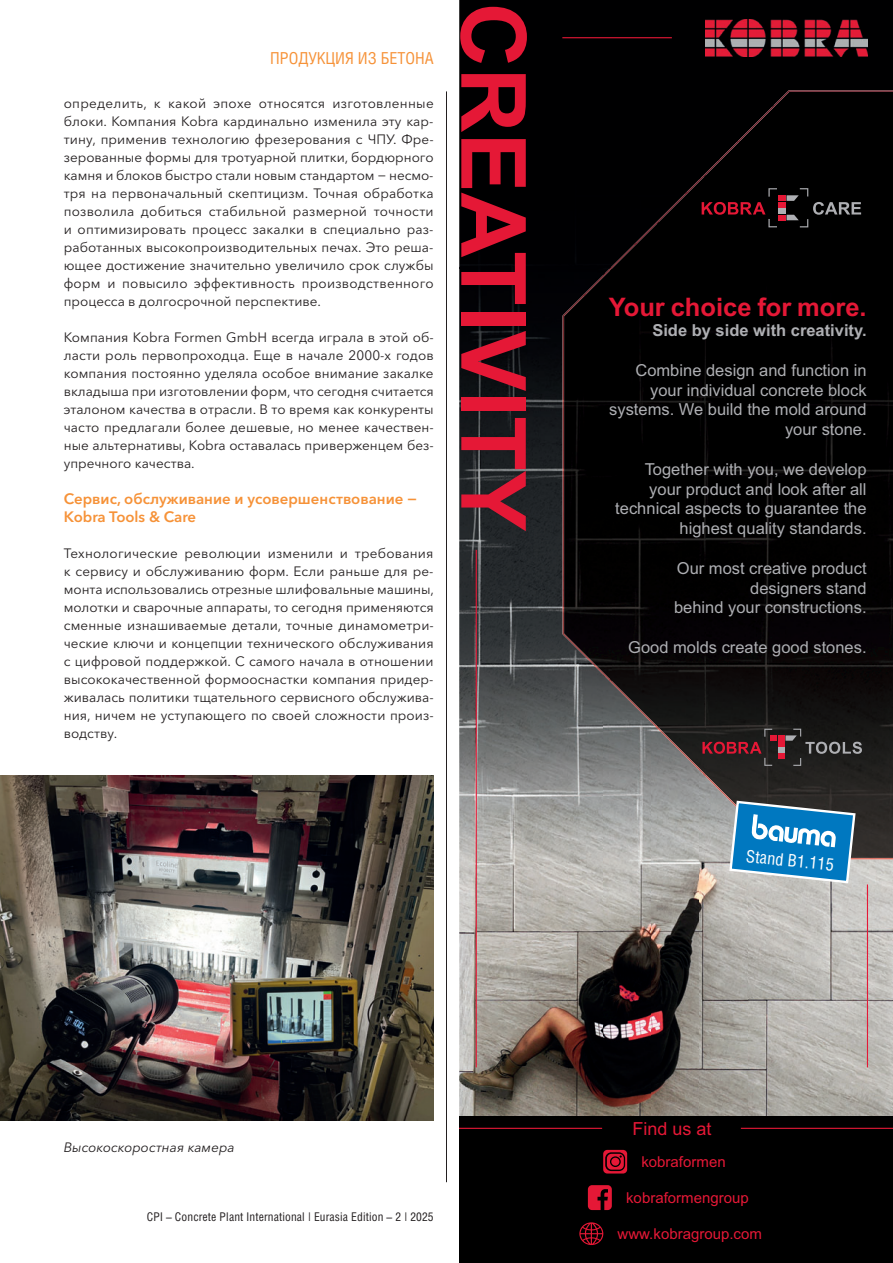
<style>
.page{position:relative;width:893px;height:1263px;background:#fff}
.page>*{position:absolute;margin:0;border:0;box-sizing:border-box;transform-origin:0 0}
.t1{font:700 90px "Arial";color:#e51836}
.t2{font:700 25.5px "Arial";color:#e51836}
.t3{font:18px "Arial";color:#e51836}
.t4{font:17.25px "Helios Cond";color:#fff}
.t5{font:16.5px/19.8px "Arial";color:#aeafb3;text-align:right}
.t6{font:700 16.5px "Arial";color:#aeafb3}
.t7{font:16.5px "Helios Cond";color:#f69238}
.t8{font:600 15px/18px "Avenir Next Cyr";color:#f69238}
.t9{font:15px "Arial";color:#e51836}
.t10{font:13.5px/18px "Avenir Next Cyr";color:#231f20;text-align:justify}
.t11{font:italic 13.5px "Avenir Next Cyr";color:#231f20}
.t12{font:12px "Helios Cond";letter-spacing:.01em;color:#231f20}
</style>
<div class="page">
<hr style="left:446px;top:91px;width:1px;height:1091px;background:#231f20">
<img style="left:0;top:776px;width:434px;height:344px">
<div style="left:459px;top:0;width:241px;height:268px;background:#000001"></div>
<div style="left:700px;top:0;width:193px;height:106px;background:#000001"></div>
<img style="left:700px;top:106px;width:4px;height:35px">
<img style="left:459px;top:268px;width:144px;height:848px">
<img style="left:603px;top:706px;width:49px;height:410px">
<img style="left:652px;top:757px;width:48px;height:359px">
<img style="left:700px;top:808px;width:48px;height:308px">
<img style="left:748px;top:859px;width:145px;height:257px">
<img style="left:705px;top:19px;width:162px;height:37px">
<div style="left:459px;top:1116px;width:434px;height:146px;background:#000"></div>
<hr style="left:459px;top:1128px;width:143px;height:1px;background:#e51836">
<hr style="left:741px;top:1128px;width:152px;height:1px;background:#e51836">
<svg style="left:579px;top:1222px;width:24px;height:23px"></svg>
<img style="left:705px;top:142px;width:188px;height:666px">
<img style="left:658px;top:245px;width:47px;height:460px">
<div style="left:611px;top:245px;width:47px;height:460px;background:#000"></div>
<div style="left:704px;top:90px;width:189px;height:52px;background:#000"></div>
<div style="left:656px;top:141px;width:96px;height:51px;background:#000001"></div>
<div style="left:609px;top:192px;width:96px;height:53px;background:#000001"></div>
<div style="left:563px;top:244px;width:94px;height:52px;background:#000002"></div>
<img style="left:563px;top:295px;width:47px;height:411px">
<img style="left:609px;top:654px;width:48px;height:103px">
<img style="left:656px;top:705px;width:49px;height:103px">
<img style="left:704px;top:766px;width:48px;height:93px">
<div style="left:857px;top:808px;width:36px;height:51px;background:#312d2b"></div>
<hr style="left:562px;top:37px;width:110px;height:1px;background:#e51836">
<hr style="left:867px;top:884px;width:1px;height:183px;background:#e51836">
<hr style="left:476px;top:550px;width:1px;height:517px;background:#e51836">
<svg style="left:702px;top:729px;width:70px;height:37px;background:#3b1f22"></svg>
<svg style="left:778px;top:729px;width:84px;height:37px;background:#362d2e"></svg>
<div style="left:770px;top:735px;width:7px;height:6px;background:#e51836"></div>
<svg style="left:702px;top:188px;width:75px;height:39px;background:#200509"></svg>
<div style="left:778px;top:195px;width:8px;height:6px;background:#e51836"></div>
<div style="left:778px;top:202px;width:8px;height:5px;background:#e51836"></div>
<div style="left:778px;top:208px;width:8px;height:6px;background:#aeafb3"></div>
<div style="left:778px;top:215px;width:8px;height:5px;background:#e51836"></div>
<svg style="left:786px;top:188px;width:75px;height:39px;background:#19191a"></svg>
<svg style="left:588px;top:1185px;width:24px;height:25px"></svg>
<svg style="left:603px;top:1150px;width:24px;height:23px"></svg>
<svg style="left:728px;top:799px;width:129px;height:86px;background:#478eb9"></svg>
<p class="t7" style="left:270px;top:49px;width:165px">ПРОДУКЦИЯ ИЗ БЕТОНА</p>
<p class="t10" style="left:64px;top:96px;width:371px">определить, к какой эпохе относятся изготовленные блоки. Компания Kobra кардинально изменила эту кар&shy;тину, применив технологию фрезерования с ЧПУ. Фре&shy;зерованные формы для тротуарной плитки, бордюрного камня и блоков быстро стали новым стандартом − несмо&shy;тря на первоначальный скептицизм. Точная обработка позволила добиться стабильной размерной точности и оптимизировать процесс закалки в специально раз&shy;работанных высокопроизводительных печах. Это реша&shy;ющее достижение значительно увеличило срок службы форм и повысило эффективность производственного процесса в долгосрочной перспективе.</p>
<p class="t10" style="left:64px;top:329px;width:372px">Компания Kobra Formen GmbH всегда играла в этой об&shy;ласти роль первопроходца. Еще в начале 2000-х годов компания постоянно уделяла особое внимание закалке вкладыша при изготовлении форм, что сегодня считается эталоном качества в отрасли. В то время как конкуренты часто предлагали более дешевые, но менее качествен&shy;ные альтернативы, Kobra оставалась приверженцем без&shy;упречного качества.</p>
<p class="t8" style="left:64px;top:491px;width:355px">Сервис, обслуживание и усовершенствование −<br>Kobra Tools &amp; Care</p>
<p class="t10" style="left:64px;top:546px;width:372px">Технологические революции изменили и требования к сервису и обслуживанию форм. Если раньше для ре&shy;монта использовались отрезные шлифовальные машины, молотки и сварочные аппараты, то сегодня применяются сменные изнашиваемые детали, точные динамометри&shy;ческие ключи и концепции технического обслуживания с цифровой поддержкой. С самого начала в отношении высококачественной формооснастки компания придер&shy;живалась политики тщательного сервисного обслужива&shy;ния, ничем не уступающего по своей сложности произ&shy;водству.</p>
<h1 class="t1" style="left:526px;top:3px;width:530px;rotate:90deg">CREATIVITY</h1>
<h2 class="t2" style="left:609px;top:298px;width:259px">Your choice for more.</h2>
<p class="t6" style="left:652px;top:324px;width:216px">Side by side with creativity.</p>
<p class="t5" style="left:609px;top:362px;width:259px">Combine design and function in your individual concrete block systems. We build the mold around your stone.</p>
<p class="t5" style="left:615px;top:461px;width:253px">Together with you, we develop your product and look after all technical aspects to guarantee the highest quality standards.</p>
<p class="t5" style="left:674px;top:560px;width:194px">Our most creative product designers stand<br>behind your constructions.</p>
<p class="t5" style="left:628px;top:639px;width:240px">Good molds create good stones.</p>
<p class="t4" style="left:747px;top:846px;width:90px;rotate:6deg">Stand B1.115</p>
<p class="t11" style="left:64px;top:1142px;width:172px">Высокоскоростная камера</p>
<p class="t12" style="left:147px;top:1210px;width:288px">CPI – Concrete Plant International | Eurasia Edition – 2 | 2025</p>
<h3 class="t3" style="left:632px;top:1122px;width:81px">Find us at</h3>
<p class="t9" style="left:641px;top:1156px;width:86px">kobraformen</p>
<p class="t9" style="left:626px;top:1192px;width:124px">kobraformengroup</p>
<p class="t9" style="left:618px;top:1228px;width:146px">www.kobragroup.com</p>
</div>
